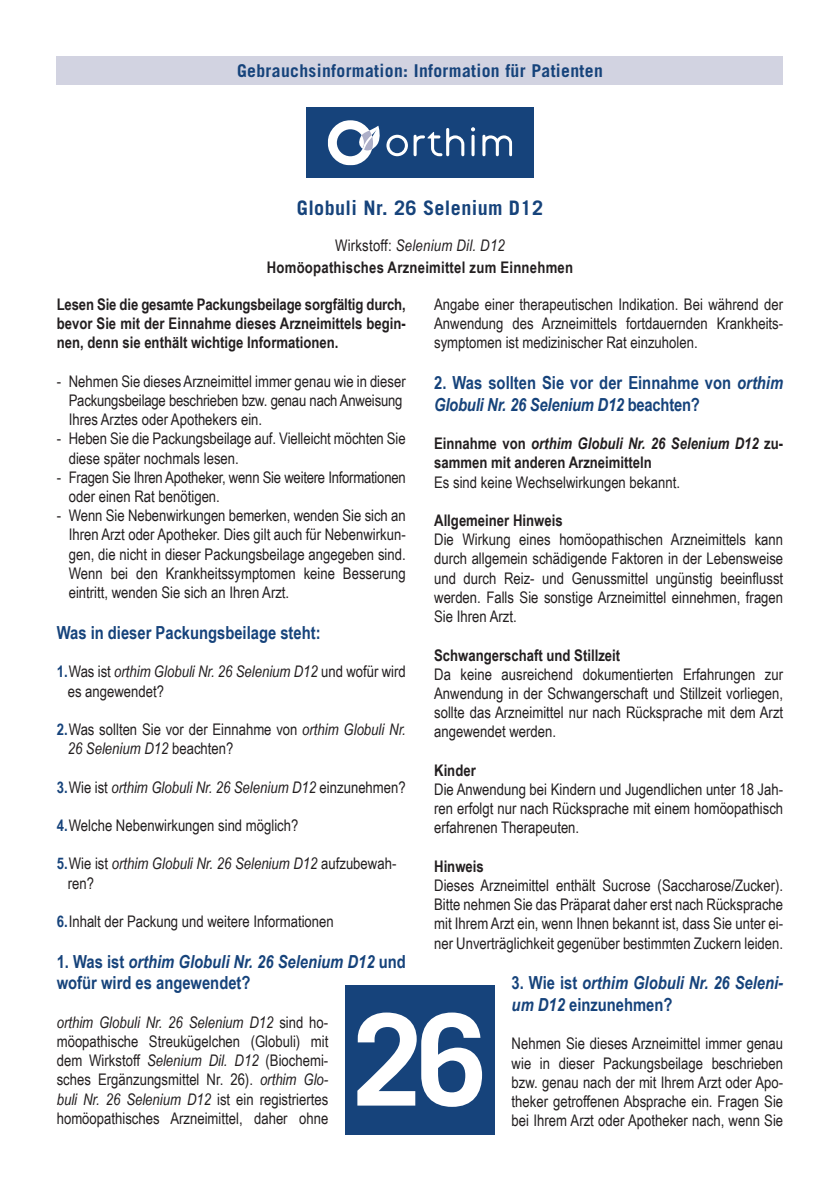
<style>
.page{position:relative;width:840px;height:1191px;background:#fff}
.page>*{position:absolute;margin:0;border:0;box-sizing:border-box;transform-origin:0 0}
.t1{font:700 127.2px "Trade Gothic LT Pro";color:#fff}
.t2{font:700 20px "Trade Gothic LT Pro";letter-spacing:.02em;color:#16437b}
.t3{font:700 18px/21.6px "Arial Narrow";color:#16437b}
.t4{font:italic 700 18px/21.6px "Arial Narrow";color:#16437b}
.t5{font:700 17.6px "Trade Gothic LT Pro";letter-spacing:.02em;color:#16437b}
.t6{font:16px/19.2px "Arial Narrow";color:#231f20;text-align:justify}
.t7{font:700 16px/19.2px "Arial Narrow";color:#231f20;text-align:center}
.t8{font:italic 16px/19.2px "Arial Narrow";color:#231f20}
.s1{font-weight:400}
.s2{font-weight:400;font-style:italic}
.s3{font-weight:700;color:#16437b}
.s4{font-style:italic}
.s5{font-weight:700;font-style:normal;color:#16437b}
.s6{font-style:normal}
</style>
<div class="page">
<div style="left:57px;top:57px;width:725px;height:28px;background:#d2d3e1"></div>
<div style="left:345px;top:985px;width:149px;height:149px;background:#16437b"></div>
<div style="left:306px;top:108px;width:227px;height:70px;background:#16437b"></div>
<svg style="left:327px;top:120px;width:185px;height:45px"></svg>
<p class="t5" style="left:237px;top:60px;width:367px">Gebrauchsinformation: Information für Patienten</p>
<p class="t2" style="left:296px;top:195px;width:248px">Globuli Nr. 26 Selenium D12</p>
<p class="t7" style="left:266px;top:233px;width:308px;line-height:22px"><span class="s1">Wirkstoff:</span> <span class="s2">Selenium Dil. D12<br></span>Homöopathisches Arzneimittel zum Einnehmen</p>
<p class="t7" style="left:57px;top:294px;width:350px;text-align:justify">Lesen Sie die gesamte Packungsbeilage sorgfältig durch, bevor Sie mit der Einnahme dieses Arzneimittels begin&shy;nen, denn sie enthält wichtige Informationen.</p>
<p class="t6" style="left:69px;top:371px;width:338px;text-align:left;text-indent:-12px">- Nehmen Sie dieses Arzneimittel immer genau wie in dieser<br>Packungsbeilage beschrieben bzw. genau nach Anweisung<br>Ihres Arztes oder Apothekers ein.</p>
<p class="t6" style="left:69px;top:428px;width:338px;text-indent:-12px">- Heben Sie die Packungsbeilage auf. Vielleicht möchten Sie diese später nochmals lesen.</p>
<p class="t6" style="left:69px;top:467px;width:338px;text-indent:-12px">- Fragen Sie Ihren Apotheker, wenn Sie weitere Informationen oder einen Rat benötigen.</p>
<p class="t6" style="left:69px;top:505px;width:338px;text-indent:-12px">- Wenn Sie Nebenwirkungen bemerken, wenden Sie sich an Ihren Arzt oder Apotheker. Dies gilt auch für Nebenwirkun&shy;gen, die nicht in dieser Packungsbeilage angegeben sind.<br>Wenn bei den Krankheitssymptomen keine Besserung eintritt, wenden Sie sich an Ihren Arzt.</p>
<p class="t3" style="left:57px;top:621px;width:265px">Was in dieser Packungsbeilage steht:</p>
<p class="t6" style="left:68px;top:661px;width:339px;text-indent:-11px"><span class="s3">1.</span>Was ist <span class="s4">orthim Globuli Nr. 26 Selenium D12</span> und wofür wird es angewendet?</p>
<p class="t6" style="left:68px;top:719px;width:339px;text-indent:-11px"><span class="s3">2.</span>Was sollten Sie vor der Einnahme von <span class="s4">orthim Globuli Nr.<br>26 Selenium D12</span> beachten?</p>
<p class="t8" style="left:57px;top:777px;width:350px"><span class="s5">3.</span><span class="s6">Wie ist</span> orthim Globuli Nr. 26 Selenium D12 <span class="s6">einzunehmen?</span></p>
<p class="t6" style="left:57px;top:815px;width:243px"><span class="s3">4.</span>Welche Nebenwirkungen sind möglich?</p>
<p class="t8" style="left:68px;top:854px;width:330px;text-indent:-11px"><span class="s5">5.</span><span class="s6">Wie ist</span> orthim Globuli Nr. 26 Selenium D12 <span class="s6">aufzubewah&shy;ren?</span></p>
<p class="t6" style="left:57px;top:911px;width:278px"><span class="s3">6.</span>Inhalt der Packung und weitere Informationen</p>
<p class="t3" style="left:57px;top:949px;width:350px">1. Was ist <span class="s4">orthim Globuli Nr. 26 Selenium D12</span> und wofür wird es angewendet?</p>
<p class="t6" style="left:57px;top:1012px;width:273px"><span class="s4">orthim Globuli Nr. 26 Selenium D12</span> sind ho&shy;möopathische Streukügelchen (Globuli) mit dem Wirkstoff <span class="s4">Selenium Dil. D12</span> (Biochemi&shy;sches Ergänzungsmittel Nr. 26). <span class="s4">orthim Glo&shy;buli Nr. 26 Selenium D12</span> ist ein registriertes homöopathisches Arzneimittel, daher ohne</p>
<p class="t6" style="left:434px;top:294px;width:350px">Angabe einer therapeutischen Indikation. Bei während der Anwendung des Arzneimittels fortdauernden Krankheits&shy;symptomen ist medizinischer Rat einzuholen.</p>
<p class="t3" style="left:434px;top:371px;width:350px">2. Was sollten Sie vor der Einnahme von <span class="s4">orthim<br>Globuli Nr. 26 Selenium D12</span> beachten?</p>
<p class="t7" style="left:434px;top:433px;width:350px;text-align:left">Einnahme von <span class="s4">orthim Globuli Nr. 26 Selenium D12</span> zu&shy;sammen mit anderen Arzneimitteln</p>
<p class="t6" style="left:434px;top:472px;width:247px">Es sind keine Wechselwirkungen bekannt.</p>
<p class="t7" style="left:434px;top:510px;width:130px">Allgemeiner Hinweis</p>
<p class="t6" style="left:434px;top:529px;width:350px">Die Wirkung eines homöopathischen Arzneimittels kann durch allgemein schädigende Faktoren in der Lebensweise und durch Reiz- und Genussmittel ungünstig beeinflusst werden. Falls Sie sonstige Arzneimittel einnehmen, fragen Sie Ihren Arzt.</p>
<p class="t7" style="left:434px;top:644px;width:187px">Schwangerschaft und Stillzeit</p>
<p class="t6" style="left:434px;top:664px;width:350px">Da keine ausreichend dokumentierten Erfahrungen zur Anwendung in der Schwangerschaft und Stillzeit vorliegen, sollte das Arzneimittel nur nach Rücksprache mit dem Arzt angewendet werden.</p>
<p class="t7" style="left:434px;top:759px;width:43px">Kinder</p>
<p class="t6" style="left:434px;top:779px;width:350px">Die Anwendung bei Kindern und Jugendlichen unter 18 Jah&shy;ren erfolgt nur nach Rücksprache mit einem homöopathisch erfahrenen Therapeuten.</p>
<p class="t7" style="left:434px;top:855px;width:51px">Hinweis</p>
<p class="t6" style="left:434px;top:875px;width:350px">Dieses Arzneimittel enthält Sucrose (Saccharose/Zucker).<br>Bitte nehmen Sie das Präparat daher erst nach Rücksprache mit Ihrem Arzt ein, wenn Ihnen bekannt ist, dass Sie unter ei&shy;ner Unverträglichkeit gegenüber bestimmten Zuckern leiden.</p>
<p class="t4" style="left:511px;top:971px;width:273px"><span class="s6">3. Wie ist</span> orthim Globuli Nr. 26 Seleni&shy;um D12 <span class="s6">einzunehmen?</span></p>
<p class="t6" style="left:511px;top:1033px;width:273px">Nehmen Sie dieses Arzneimittel immer genau wie in dieser Packungsbeilage beschrieben bzw. genau nach der mit Ihrem Arzt oder Apo&shy;theker getroffenen Absprache ein. Fragen Sie bei Ihrem Arzt oder Apotheker nach, wenn Sie</p>
<h1 class="t1" style="left:352px;top:982px;width:136px">26</h1>
</div>
